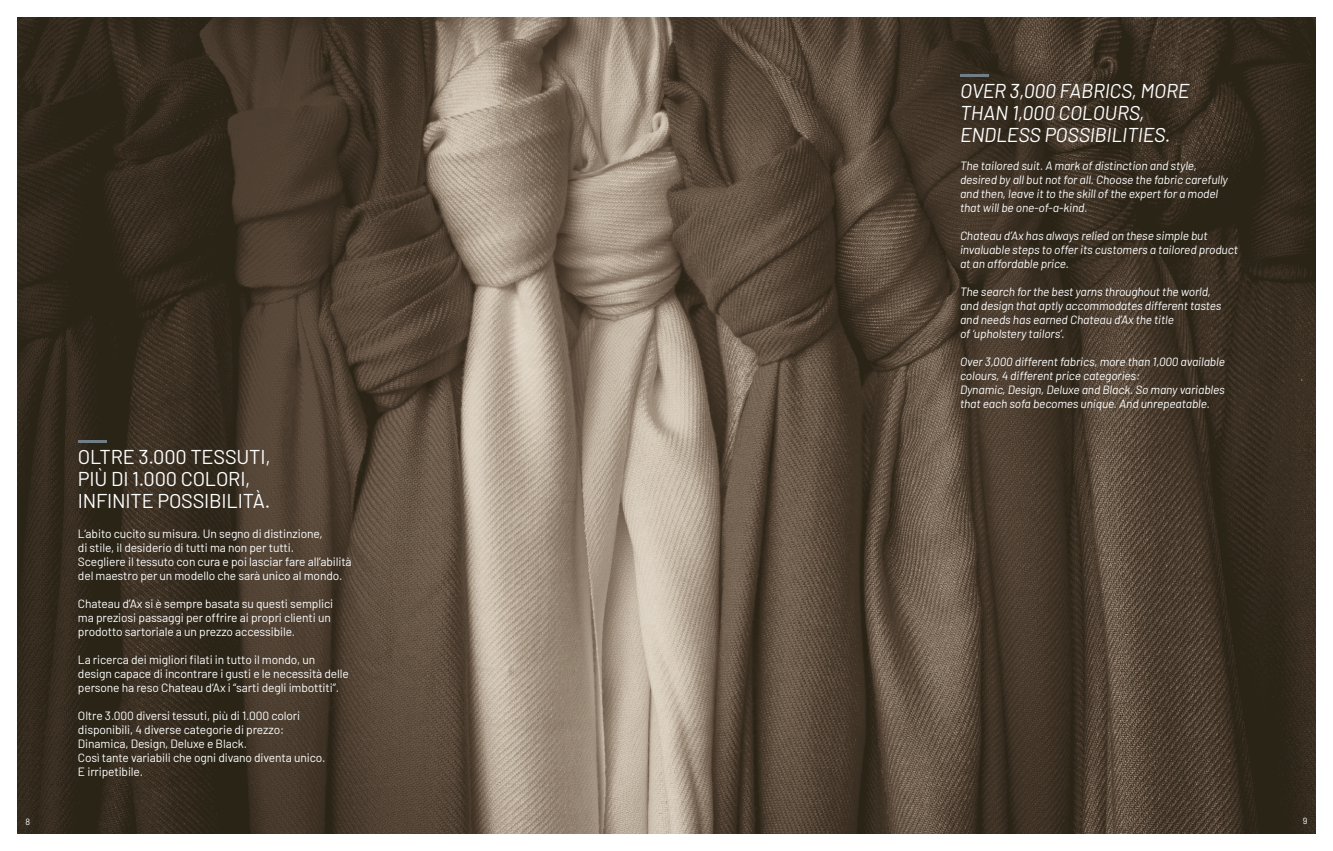
<style>
.page{position:relative;width:1333px;height:851px;background:#fff}
.page>*{position:absolute;margin:0;border:0;box-sizing:border-box;transform-origin:0 0}
.t1{font:italic 20px/22px "Barlow";letter-spacing:-.01em;color:#fff}
.t2{font:20px/22px "Barlow";letter-spacing:-.01em;color:#fff}
.t3{font:12px/14px "Barlow";letter-spacing:-.01em;color:#fff}
.t4{font:italic 12px/14px "Barlow";letter-spacing:-.01em;color:#fff}
.t5{font:9px "Barlow";color:#fff}
</style>
<div class="page">
<img style="left:17px;top:17px;width:1298px;height:816px">
<hr style="left:960px;top:74px;width:28px;height:3px;background:#717e85">
<hr style="left:78px;top:440px;width:28px;height:3px;background:#717e85">
<h1 class="t2" style="left:78px;top:444px;width:194px">OLTRE 3.000 TESSUTI,<br>PIÙ DI 1.000 COLORI,<br>INFINITE POSSIBILITÀ.</h1>
<p class="t3" style="left:78px;top:526px;width:275px">L’abito cucito su misura. Un segno di distinzione,<br>di stile, il desiderio di tutti ma non per tutti.<br>Scegliere il tessuto con cura e poi lasciar fare all’abilità del maestro per un modello che sarà unico al mondo.</p>
<p class="t3" style="left:78px;top:596px;width:257px">Chateau d’Ax si è sempre basata su questi semplici ma preziosi passaggi per offrire ai propri clienti un prodotto sartoriale a un prezzo accessibile.</p>
<p class="t3" style="left:78px;top:652px;width:272px">La ricerca dei migliori filati in tutto il mondo, un design capace di incontrare i gusti e le necessità delle persone ha reso Chateau d’Ax i “sarti degli imbottiti”.</p>
<p class="t3" style="left:78px;top:708px;width:249px">Oltre 3.000 diversi tessuti, più di 1.000 colori disponibili, 4 diverse categorie di prezzo:<br>Dinamica, Design, Deluxe e Black.<br>Così tante variabili che ogni divano diventa unico.<br>E irripetibile.</p>
<h1 class="t1" style="left:960px;top:78px;width:231px">OVER 3,000 FABRICS, MORE<br>THAN 1,000 COLOURS,<br>ENDLESS POSSIBILITIES.</h1>
<p class="t4" style="left:960px;top:158px;width:269px">The tailored suit. A mark of distinction and style, desired by all but not for all. Choose the fabric carefully and then, leave it to the skill of the expert for a model that will be one-of-a-kind.</p>
<p class="t4" style="left:960px;top:228px;width:279px">Chateau d’Ax has always relied on these simple but invaluable steps to offer its customers a tailored product at an affordable price.</p>
<p class="t4" style="left:960px;top:284px;width:263px">The search for the best yarns throughout the world, and design that aptly accommodates different tastes and needs has earned Chateau d’Ax the title<br>of ‘upholstery tailors’.</p>
<p class="t4" style="left:960px;top:354px;width:266px">Over 3,000 different fabrics, more than 1,000 available colours, 4 different price categories:<br>Dynamic, Design, Deluxe and Black. So many variables that each sofa becomes unique. And unrepeatable.</p>
<p class="t5" style="left:26px;top:815px;width:6px">8</p>
<p class="t5" style="left:1302px;top:814px;width:6px">9</p>
</div>
